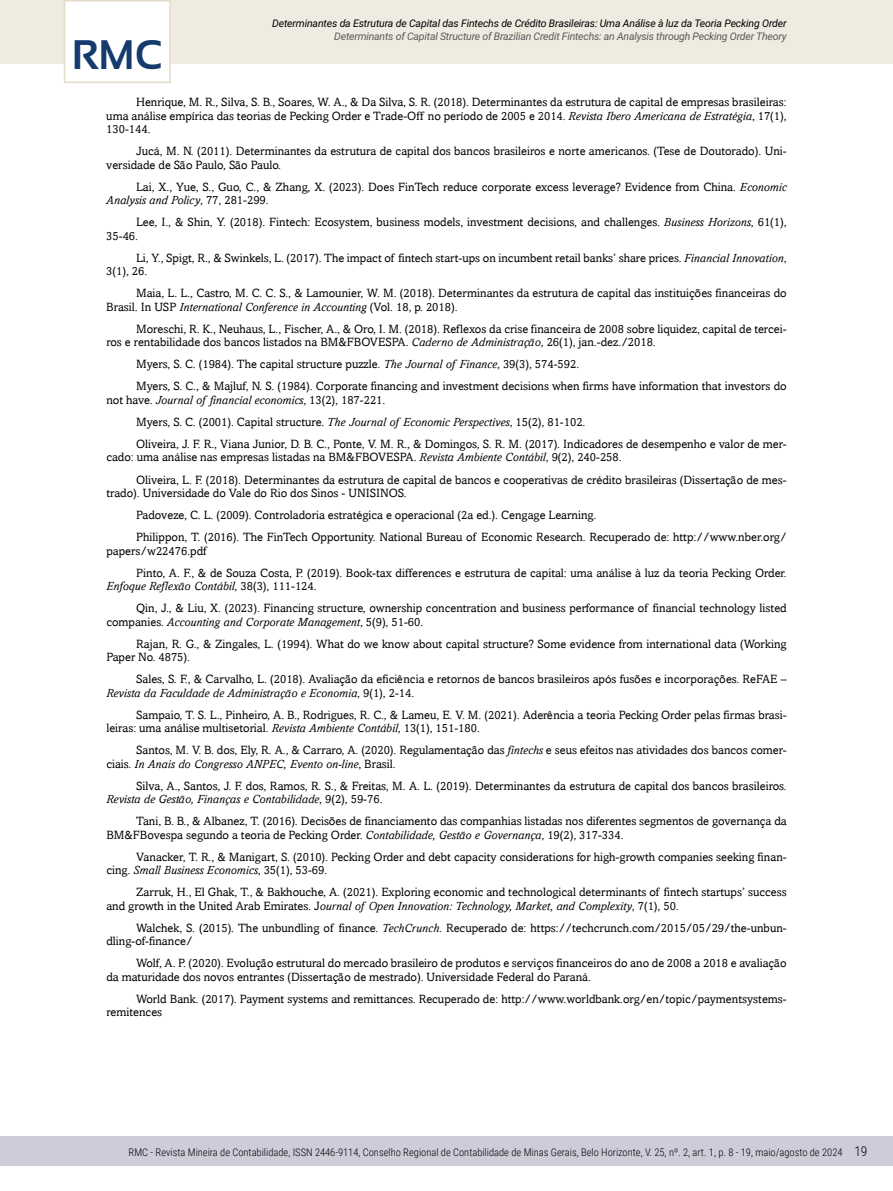
<style>
.page{position:relative;width:893px;height:1191px;background:#fff}
.page>*{position:absolute;margin:0;border:0;box-sizing:border-box;transform-origin:0 0}
.t1{font:700 41.25px "Sansation";color:#143b6b}
.t2{font:12px/22px "Amasis";color:#000}
.t3{font:300 10.5px "Roboto Condensed";color:#000}
.t4{font:italic 10.5px "Roboto";letter-spacing:-.015em;color:#000}
.t5{font:italic 10.5px "Roboto";letter-spacing:-.02em;color:#58595b}
.s1{font-style:italic}
.s2{font-size:13.5px}
</style>
<div class="page">
<div style="left:0;top:1135px;width:893px;height:30px;background:#cdcdda"></div>
<div style="left:0;top:0;width:893px;height:64px;background:#efebe1"></div>
<div style="left:64px;top:0;width:107px;height:83px;background:#fff;border:2px solid #e4dcca"></div>
<h1 class="t1" style="left:72px;top:32px;width:92px">RMC</h1>
<p class="t4" style="left:272px;top:16px;width:516px">Determinantes da Estrutura de Capital das Fintechs de Crédito Brasileiras: Uma Análise à luz da Teoria Pecking Order</p>
<p class="t5" style="left:334px;top:29px;width:454px">Determinants of Capital Structure of Brazilian Credit Fintechs: an Analysis through Pecking Order Theory</p>
<p class="t2" style="left:106px;top:95px;width:682px;line-height:13.5px;text-align:justify;text-indent:30px">Henrique, M. R., Silva, S. B., Soares, W. A., &amp; Da Silva, S. R. (2018). Determinantes da estrutura de capital de empresas brasileiras: uma análise empírica das teorias de Pecking Order e Trade-Off no período de 2005 e 2014. <span class="s1">Revista Ibero Americana de Estratégia</span>, 17(1), 130-144.</p>
<p class="t2" style="left:106px;top:144px;width:682px;line-height:13.5px;text-indent:30px">Jucá, M. N. (2011). Determinantes da estrutura de capital dos bancos brasileiros e norte americanos. (Tese de Doutorado). Uni&shy;versidade de São Paulo, São Paulo.</p>
<p class="t2" style="left:106px;top:180px;width:682px;line-height:13.5px;text-indent:30px">Lai, X., Yue, S., Guo, C., &amp; Zhang, X. (2023). Does FinTech reduce corporate excess leverage? Evidence from China. <span class="s1">Economic<br>Analysis and Policy</span>, 77, 281-299.</p>
<p class="t2" style="left:106px;top:215px;width:682px;line-height:13.5px;text-indent:30px">Lee, I., &amp; Shin, Y. (2018). Fintech: Ecosystem, business models, investment decisions, and challenges. <span class="s1">Business Horizons</span>, 61(1),<br>35-46.</p>
<p class="t2" style="left:106px;top:251px;width:682px;line-height:13.5px;text-indent:30px">Li, Y., Spigt, R., &amp; Swinkels, L. (2017). The impact of fintech start-ups on incumbent retail banks’ share prices. <span class="s1">Financial Innovation</span>,<br>3(1), 26.</p>
<p class="t2" style="left:106px;top:286px;width:682px;line-height:13.5px;text-indent:30px">Maia, L. L., Castro, M. C. C. S., &amp; Lamounier, W. M. (2018). Determinantes da estrutura de capital das instituições financeiras do<br>Brasil. In USP <span class="s1">International Conference in Accounting</span> (Vol. 18, p. 2018).</p>
<p class="t2" style="left:106px;top:322px;width:682px;line-height:13.5px;text-indent:30px">Moreschi, R. K., Neuhaus, L., Fischer, A., &amp; Oro, I. M. (2018). Reflexos da crise financeira de 2008 sobre liquidez, capital de tercei&shy;ros e rentabilidade dos bancos listados na BM&amp;FBOVESPA. <span class="s1">Caderno de Administração</span>, 26(1), jan.-dez./2018.</p>
<p class="t2" style="left:136px;top:353px;width:652px">Myers, S. C. (1984). The capital structure puzzle. <span class="s1">The Journal of Finance</span>, 39(3), 574-592.<br>Myers, S. C., &amp; Majluf, N. S. (1984). Corporate financing and investment decisions when firms have information that investors do</p>
<p class="t2" style="left:136px;top:389px;width:652px;text-indent:-30px">not have. <span class="s1">Journal of financial economics</span>, 13(2), 187-221.<br>Myers, S. C. (2001). Capital structure. <span class="s1">The Journal of Economic Perspectives</span>, 15(2), 81-102.<br>Oliveira, J. F. R., Viana Junior, D. B. C., Ponte, V. M. R., &amp; Domingos, S. R. M. (2017). Indicadores de desempenho e valor de mer-</p>
<p class="t2" style="left:136px;top:446px;width:652px;text-indent:-30px">cado: uma análise nas empresas listadas na BM&amp;FBOVESPA. <span class="s1">Revista Ambiente Contábil</span>, 9(2), 240-258.<br>Oliveira, L. F. (2018). Determinantes da estrutura de capital de bancos e cooperativas de crédito brasileiras (Dissertação de mes-</p>
<p class="t2" style="left:136px;top:482px;width:652px;text-indent:-30px">trado). Universidade do Vale do Rio dos Sinos - UNISINOS.<br>Padoveze, C. L. (2009). Controladoria estratégica e operacional (2a ed.). Cengage Learning.<br>Philippon, T. (2016). The FinTech Opportunity. National Bureau of Economic Research. Recuperado de: http://www.nber.org/</p>
<p class="t2" style="left:136px;top:539px;width:652px;text-indent:-30px">papers/w22476.pdf<br>Pinto, A. F., &amp; de Souza Costa, P. (2019). Book-tax differences e estrutura de capital: uma análise à luz da teoria Pecking Order.</p>
<p class="t2" style="left:136px;top:575px;width:652px;text-indent:-30px"><span class="s1">Enfoque Reflexão Contábil</span>, 38(3), 111-124.<br>Qin, J., &amp; Liu, X. (2023). Financing structure, ownership concentration and business performance of financial technology listed</p>
<p class="t2" style="left:136px;top:610px;width:652px;text-indent:-30px">companies. <span class="s1">Accounting and Corporate Management</span>, 5(9), 51-60.<br>Rajan, R. G., &amp; Zingales, L. (1994). What do we know about capital structure? Some evidence from international data (Working</p>
<p class="t2" style="left:136px;top:646px;width:652px;text-indent:-30px">Paper No. 4875).<br>Sales, S. F., &amp; Carvalho, L. (2018). Avaliação da eficiência e retornos de bancos brasileiros após fusões e incorporações. ReFAE –</p>
<p class="t2" style="left:136px;top:681px;width:652px;text-indent:-30px"><span class="s1">Revista da Faculdade de Administração e Economia</span>, 9(1), 2-14.<br>Sampaio, T. S. L., Pinheiro, A. B., Rodrigues, R. C., &amp; Lameu, E. V. M. (2021). Aderência a teoria Pecking Order pelas firmas brasi-</p>
<p class="t2" style="left:136px;top:717px;width:652px;text-indent:-30px">leiras: uma análise multisetorial. <span class="s1">Revista Ambiente Contábil</span>, 13(1), 151-180.<br>Santos, M. V. B. dos, Ely, R. A., &amp; Carraro, A. (2020). Regulamentação das <span class="s1">fintechs</span> e seus efeitos nas atividades dos bancos comer-</p>
<p class="t2" style="left:136px;top:752px;width:652px;text-indent:-30px">ciais. <span class="s1">In Anais do Congresso ANPEC, Evento on-line</span>, Brasil.<br>Silva, A., Santos, J. F. dos, Ramos, R. S., &amp; Freitas, M. A. L. (2019). Determinantes da estrutura de capital dos bancos brasileiros.</p>
<p class="t2" style="left:136px;top:788px;width:652px;text-indent:-30px"><span class="s1">Revista de Gestão, Finanças e Contabilidade</span>, 9(2), 59-76.<br>Tani, B. B., &amp; Albanez, T. (2016). Decisões de financiamento das companhias listadas nos diferentes segmentos de governança da</p>
<p class="t2" style="left:136px;top:823px;width:652px;text-indent:-30px">BM&amp;FBovespa segundo a teoria de Pecking Order. <span class="s1">Contabilidade, Gestão e Governança</span>, 19(2), 317-334.<br>Vanacker, T. R., &amp; Manigart, S. (2010). Pecking Order and debt capacity considerations for high-growth companies seeking finan-</p>
<p class="t2" style="left:136px;top:859px;width:652px;text-indent:-30px">cing. <span class="s1">Small Business Economics</span>, 35(1), 53-69.<br>Zarruk, H., El Ghak, T., &amp; Bakhouche, A. (2021). Exploring economic and technological determinants of fintech startups’ success</p>
<p class="t2" style="left:136px;top:894px;width:652px;text-indent:-30px">and growth in the United Arab Emirates. J<span class="s1">ournal of Open Innovation: Technology, Market, and Complexity</span>, 7(1), 50.<br>Walchek, S. (2015). The unbundling of finance. <span class="s1">TechCrunch</span>. Recuperado de: https://techcrunch.com/2015/05/29/the-unbun-</p>
<p class="t2" style="left:136px;top:930px;width:652px;text-indent:-30px">dling-of-finance/<br>Wolf, A. P. (2020). Evolução estrutural do mercado brasileiro de produtos e serviços financeiros do ano de 2008 a 2018 e avaliação</p>
<p class="t2" style="left:136px;top:965px;width:652px;text-indent:-30px">da maturidade dos novos entrantes (Dissertação de mestrado). Universidade Federal do Paraná.<br>World Bank. (2017). Payment systems and remittances. Recuperado de: http://www.worldbank.org/en/topic/paymentsystems-</p>
<p class="t2" style="left:106px;top:1001px;width:57px">remitences</p>
<p class="t3" style="left:129px;top:1145px;width:740px">RMC - Revista Mineira de Contabilidade, ISSN 2446-9114, Conselho Regional de Contabilidade de Minas Gerais, Belo Horizonte, V. 25, nº. 2, art. 1, p. 8 - 19, maio/agosto de 2024 <span class="s2">19</span></p>
</div>
